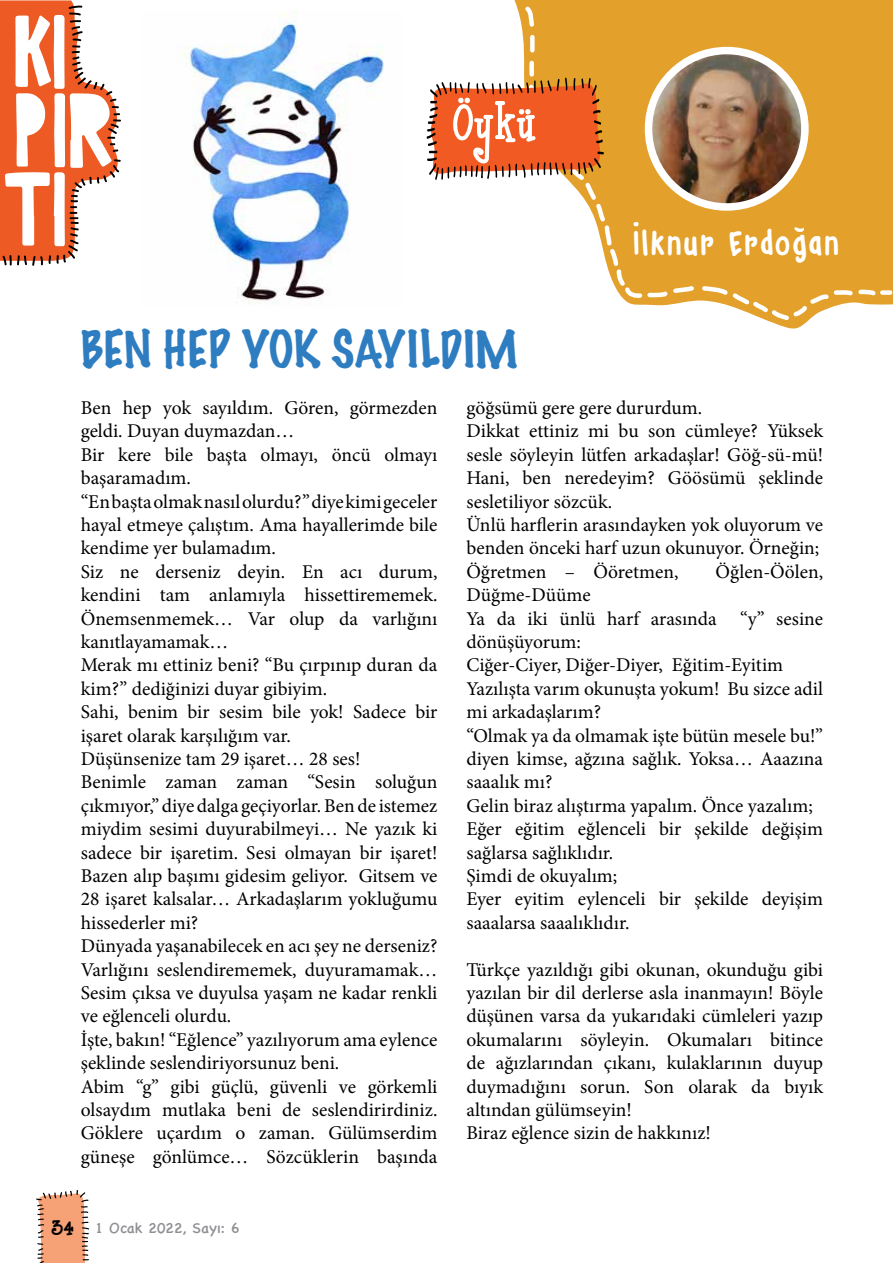
<style>
.page{position:relative;width:893px;height:1263px;background:#fff}
.page>*{position:absolute;margin:0;border:0;box-sizing:border-box;transform-origin:0 0}
.t1{font:59.85px "Boyz R Gross";color:#fff}
.t2{font:100 46.5px "Marker Felt";color:#2f7dc1}
.t3{font:33.15px "DK Grumpy Tiger";letter-spacing:.08em;color:#fff}
.t4{font:19.5px/23.4px "Minion Pro";color:#000}
.t5{font:15px "Chalkboard SE";color:#908e92}
.s1{font-family:"Boyz R Gross";font-size:30px;color:#000}
</style>
<div class="page">
<svg style="left:0;top:0;width:121px;height:266px"></svg>
<svg style="left:36px;top:1190px;width:53px;height:73px"></svg>
<svg style="left:514px;top:0;width:379px;height:329px"></svg>
<svg style="left:521px;top:3px;width:372px;height:320px"></svg>
<img style="left:648px;top:51px;width:155px;height:156px">
<div style="left:645px;top:47px;width:164px;height:164px;border:8px solid #fff;border-radius:50%"></div>
<svg style="left:427px;top:78px;width:177px;height:102px;background:#e26f3e"></svg>
<svg style="left:633px;top:222px;width:6px;height:5px"></svg>
<img style="left:181px;top:11px;width:203px;height:293px">
<svg style="left:794px;top:227px;width:10px;height:5px"></svg>
<h1 class="t1" style="left:452px;top:92px;width:86px">Öykü</h1>
<h2 class="t2" style="left:81px;top:312px;width:439px">BEN HEP YOK SAYILDIM</h2>
<h3 class="t3" style="left:634px;top:224px;width:207px">Ilknur Erdogan</h3>
<p class="t4" style="left:81px;top:396px;width:358px">Ben hep yok sayıldım. Gören, görmezden geldi. Duyan duymazdan…<br>Bir kere bile başta olmayı, öncü olmayı başaramadım.<br>“En başta olmak nasıl olurdu?” diye kimi geceler hayal etmeye çalıştım. Ama hayallerimde bile kendime yer bulamadım.<br>Siz ne derseniz deyin. En acı durum, kendini tam anlamıyla hissettirememek.<br>Önemsenmemek… Var olup da varlığını kanıtlayamamak…<br>Merak mı ettiniz beni? “Bu çırpınıp duran da kim?” dediğinizi duyar gibiyim.<br>Sahi, benim bir sesim bile yok! Sadece bir işaret olarak karşılığım var.<br>Düşünsenize tam 29 işaret… 28 ses!<br>Benimle zaman zaman “Sesin soluğun çıkmıyor,” diye dalga geçiyorlar. Ben de istemez miydim sesimi duyurabilmeyi… Ne yazık ki sadece bir işaretim. Sesi olmayan bir işaret!<br>Bazen alıp başımı gidesim geliyor. Gitsem ve 28 işaret kalsalar… Arkadaşlarım yokluğumu hissederler mi?<br>Dünyada yaşanabilecek en acı şey ne derseniz?<br>Varlığını seslendirememek, duyuramamak… Sesim çıksa ve duyulsa yaşam ne kadar renkli ve eğlenceli olurdu.<br>İşte, bakın! “Eğlence” yazılıyorum ama eylence şeklinde seslendiriyorsunuz beni.<br>Abim “g” gibi güçlü, güvenli ve görkemli olsaydım mutlaka beni de seslendirirdiniz.<br>Göklere uçardım o zaman. Gülümserdim güneşe gönlümce… Sözcüklerin başında</p>
<p class="t4" style="left:466px;top:396px;width:358px">göğsümü gere gere dururdum.<br>Dikkat ettiniz mi bu son cümleye? Yüksek sesle söyleyin lütfen arkadaşlar! Göğ-sü-mü!<br>Hani, ben neredeyim? Göösümü şeklinde sesletiliyor sözcük.<br>Ünlü harflerin arasındayken yok oluyorum ve benden önceki harf uzun okunuyor. Örneğin; Öğretmen – Ööretmen,</p>
<p class="t4" style="left:716px;top:560px;width:109px">Öğlen-Öölen,</p>
<p class="t4" style="left:466px;top:583px;width:358px">Düğme-Düüme<br>Ya da iki ünlü harf arasında “y” sesine dönüşüyorum:<br>Ciğer-Ciyer, Diğer-Diyer, Eğitim-Eyitim<br>Yazılışta varım okunuşta yokum! Bu sizce adil mi arkadaşlarım?<br>“Olmak ya da olmamak işte bütün mesele bu!” diyen kimse, ağzına sağlık. Yoksa… Aaazına saaalık mı?<br>Gelin biraz alıştırma yapalım. Önce yazalım;<br>Eğer eğitim eğlenceli bir şekilde değişim sağlarsa sağlıklıdır.<br>Şimdi de okuyalım;<br>Eyer eyitim eylenceli bir şekilde deyişim saaalarsa saaalıklıdır.</p>
<p class="t4" style="left:466px;top:958px;width:358px">Türkçe yazıldığı gibi okunan, okunduğu gibi yazılan bir dil derlerse asla inanmayın! Böyle düşünen varsa da yukarıdaki cümleleri yazıp okumalarını söyleyin. Okumaları bitince de ağızlarından çıkanı, kulaklarının duyup duymadığını sorun. Son olarak da bıyık altından gülümseyin!<br>Biraz eğlence sizin de hakkınız!</p>
<p class="t5" style="left:51px;top:1215px;width:190px"><span class="s1">34</span> 1 Ocak 2022, Sayı: 6</p>
</div>
